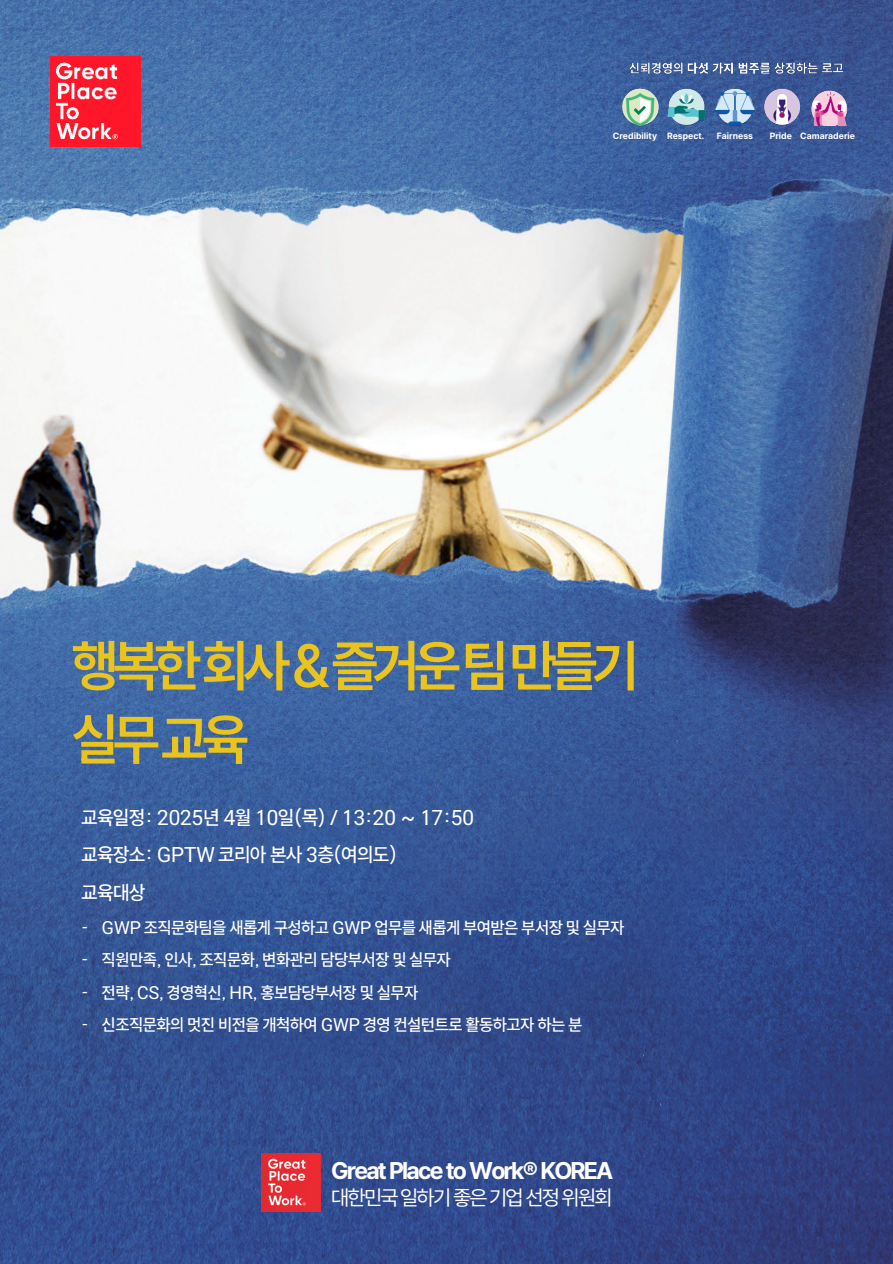
<style>
.page{position:relative;width:893px;height:1264px;background:#fff}
.page>*{position:absolute;margin:0;border:0;box-sizing:border-box;transform-origin:0 0}
.t1{font:600 60px "Freesentation 6";letter-spacing:-.075em;color:#e9c31e}
.t2{font:700 24px "Pretendard";letter-spacing:-.075em;color:#fff}
.t3{font:500 21px "Freesentation 5";letter-spacing:-.005em;color:#fff}
.t4{font:21px "Pretendard";letter-spacing:-.085em;color:#fff}
.t5{font:500 18px "Freesentation 5";letter-spacing:.005em;color:#fff}
.t6{font:700 9px "Pretendard";color:#fff}
</style>
<div class="page">
<img style="left:0;top:0;width:892px;height:1263px">
<img style="left:50px;top:57px;width:90px;height:90px">
<img style="left:607px;top:48px;width:254px;height:77px">
<img style="left:261px;top:1152px;width:59px;height:59px">
<p class="t6" style="left:613px;top:129px;width:93px">Credibility Respect.</p>
<p class="t6" style="left:716px;top:129px;width:38px">Fairness</p>
<p class="t6" style="left:769px;top:129px;width:87px">Pride Camaraderie</p>
<p class="t1" style="left:72px;top:629px;width:567px">행복한회사&amp; 즐거운팀만들기</p>
<p class="t1" style="left:72px;top:702px;width:178px">실무교육</p>
<p class="t3" style="left:82px;top:804px;width:394px">교육일정: 2025년 4월 10일(목) / 13:20 ~ 17:50</p>
<p class="t3" style="left:82px;top:842px;width:317px">교육장소: GPTW 코리아 본사 3층(여의도)</p>
<p class="t3" style="left:82px;top:879px;width:65px">교육대상</p>
<p class="t5" style="left:82px;top:916px;width:544px">- GWP 조직문화팀을 새롭게 구성하고 GWP 업무를 새롭게 부여받은 부서장 및 실무자</p>
<p class="t5" style="left:82px;top:948px;width:370px">- 직원만족, 인사, 조직문화, 변화관리 담당부서장 및 실무자</p>
<p class="t5" style="left:82px;top:981px;width:338px">- 전략, CS, 경영혁신, HR, 홍보담당부서장 및 실무자</p>
<p class="t5" style="left:82px;top:1013px;width:502px">- 신조직문화의 멋진 비전을 개척하여 GWP 경영 컨설턴트로 활동하고자 하는 분</p>
<p class="t2" style="left:331px;top:1152px;width:283px">Great Place to Work® KOREA</p>
<p class="t4" style="left:331px;top:1182px;width:283px">대한민국 일하기 좋은 기업 선정 위원회</p>
</div>
